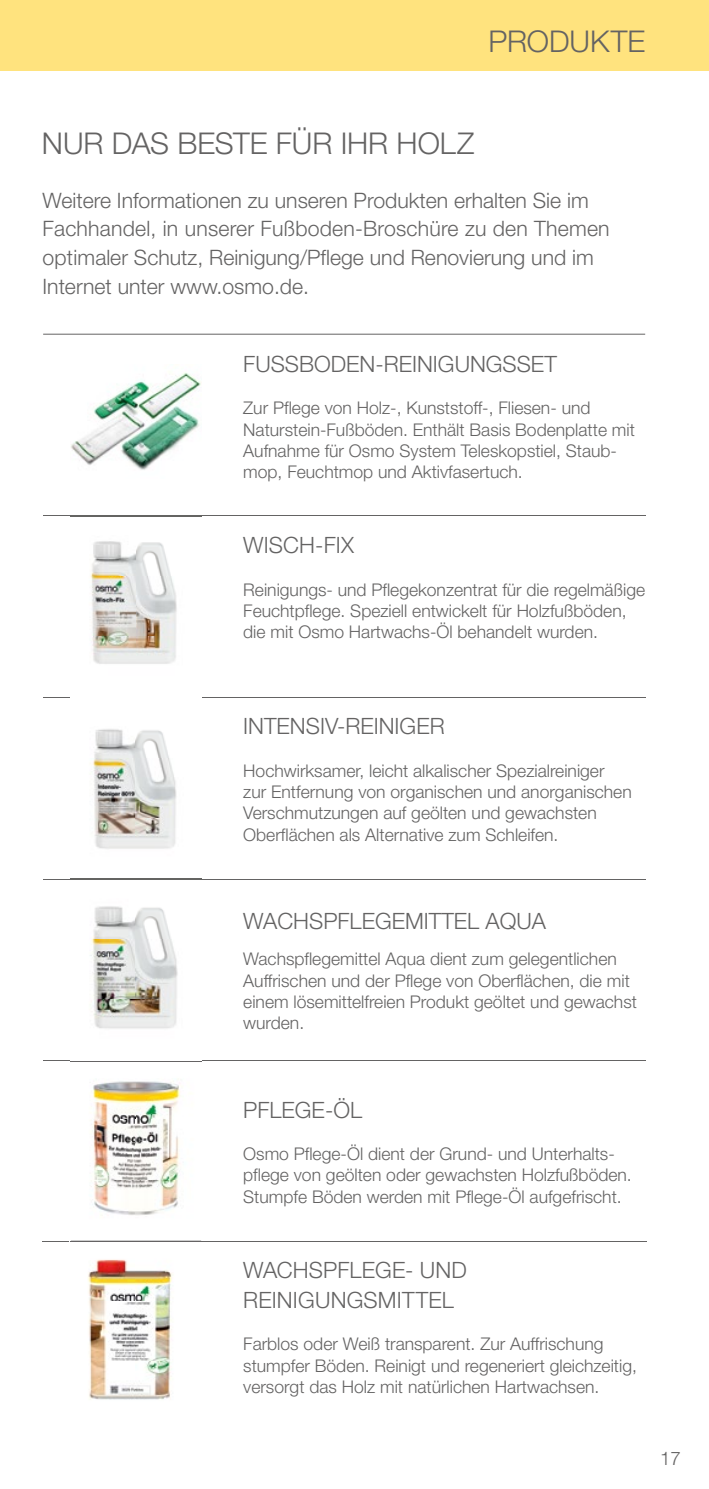
<style>
.page{position:relative;width:709px;height:1489px;background:#fff}
.page>*{position:absolute;margin:0;border:0;box-sizing:border-box;transform-origin:0 0}
.t1{font:300 30px "Helvetica Neue";color:#646363}
.t2{font:300 22.5px/30px "Helvetica Neue";color:#646363}
.t3{font:300 21.25px/28.8px "Helvetica Neue";color:#646363}
.t4{font:300 18.75px "Helvetica Neue";color:#646363}
.t5{font:300 17.5px/21.2px "Helvetica Neue";color:#646363}
</style>
<div class="page">
<div style="left:0;top:0;width:709px;height:71px;background:#ffe37e"></div>
<hr style="left:42px;top:1240px;width:604px;height:1px;background:#646363">
<hr style="left:43px;top:515px;width:602px;height:1px;background:#646363">
<hr style="left:43px;top:334px;width:602px;height:1px;background:#646363">
<hr style="left:43px;top:697px;width:602px;height:1px;background:#646363">
<hr style="left:43px;top:878px;width:602px;height:1px;background:#646363">
<hr style="left:43px;top:1060px;width:602px;height:1px;background:#646363">
<img style="left:71px;top:373px;width:130px;height:97px">
<img style="left:70px;top:1060px;width:131px;height:340px">
<img style="left:71px;top:516px;width:130px;height:545px">
<img style="left:71px;top:697px;width:130px;height:1px">
<img style="left:71px;top:1240px;width:129px;height:1px">
<h1 class="t1" style="left:488px;top:23px;width:158px">PRODUKTE</h1>
<h1 class="t1" style="left:42px;top:125px;width:434px">NUR DAS BESTE FÜR IHR HOLZ</h1>
<p class="t3" style="left:43px;top:185px;width:568px">Weitere Informationen zu unseren Produkten erhalten Sie im Fachhandel, in unserer Fußboden-Broschüre zu den Themen optimaler Schutz, Reinigung/Pflege und Renovierung und im Internet unter www.osmo.de.</p>
<p class="t2" style="left:243px;top:348px;width:315px">FUSSBODEN-REINIGUNGSSET</p>
<p class="t5" style="left:243px;top:397px;width:393px">Zur Pflege von Holz-, Kunststoff-, Fliesen- und Naturstein-Fußböden. Enthält Basis Bodenplatte mit Aufnahme für Osmo System Teleskopstiel, Staub&shy;mop, Feuchtmop und Aktivfasertuch.</p>
<p class="t2" style="left:243px;top:530px;width:112px">WISCH-FIX</p>
<p class="t5" style="left:243px;top:578px;width:403px">Reinigungs- und Pflegekonzentrat für die regelmäßige<br>Feuchtpflege. Speziell entwickelt für Holzfußböden, die mit Osmo Hartwachs-Öl behandelt wurden.</p>
<p class="t2" style="left:243px;top:710px;width:203px">INTENSIV-REINIGER</p>
<p class="t5" style="left:243px;top:759px;width:390px">Hochwirksamer, leicht alkalischer Spezialreiniger zur Entfernung von organischen und anorganischen Verschmutzungen auf geölten und gewachsten Oberflächen als Alternative zum Schleifen.</p>
<p class="t2" style="left:243px;top:905px;width:304px">WACHSPFLEGEMITTEL AQUA</p>
<p class="t5" style="left:243px;top:948px;width:395px">Wachspflegemittel Aqua dient zum gelegentlichen Auffrischen und der Pflege von Oberflächen, die mit einem lösemittelfreien Produkt geöltet und gewachst wurden.</p>
<p class="t2" style="left:243px;top:1093px;width:120px">PFLEGE-ÖL</p>
<p class="t5" style="left:243px;top:1142px;width:390px">Osmo Pflege-Öl dient der Grund- und Unterhalts&shy;pflege von geölten oder gewachsten Holzfußböden.<br>Stumpfe Böden werden mit Pflege-Öl aufgefrischt.</p>
<p class="t2" style="left:243px;top:1254px;width:225px">WACHSPFLEGE- UND<br>REINIGUNGSMITTEL</p>
<p class="t5" style="left:243px;top:1333px;width:395px">Farblos oder Weiß transparent. Zur Auffrischung stumpfer Böden. Reinigt und regeneriert gleichzeitig, versorgt das Holz mit natürlichen Hartwachsen.</p>
<p class="t4" style="left:660px;top:1446px;width:22px">17</p>
</div>
